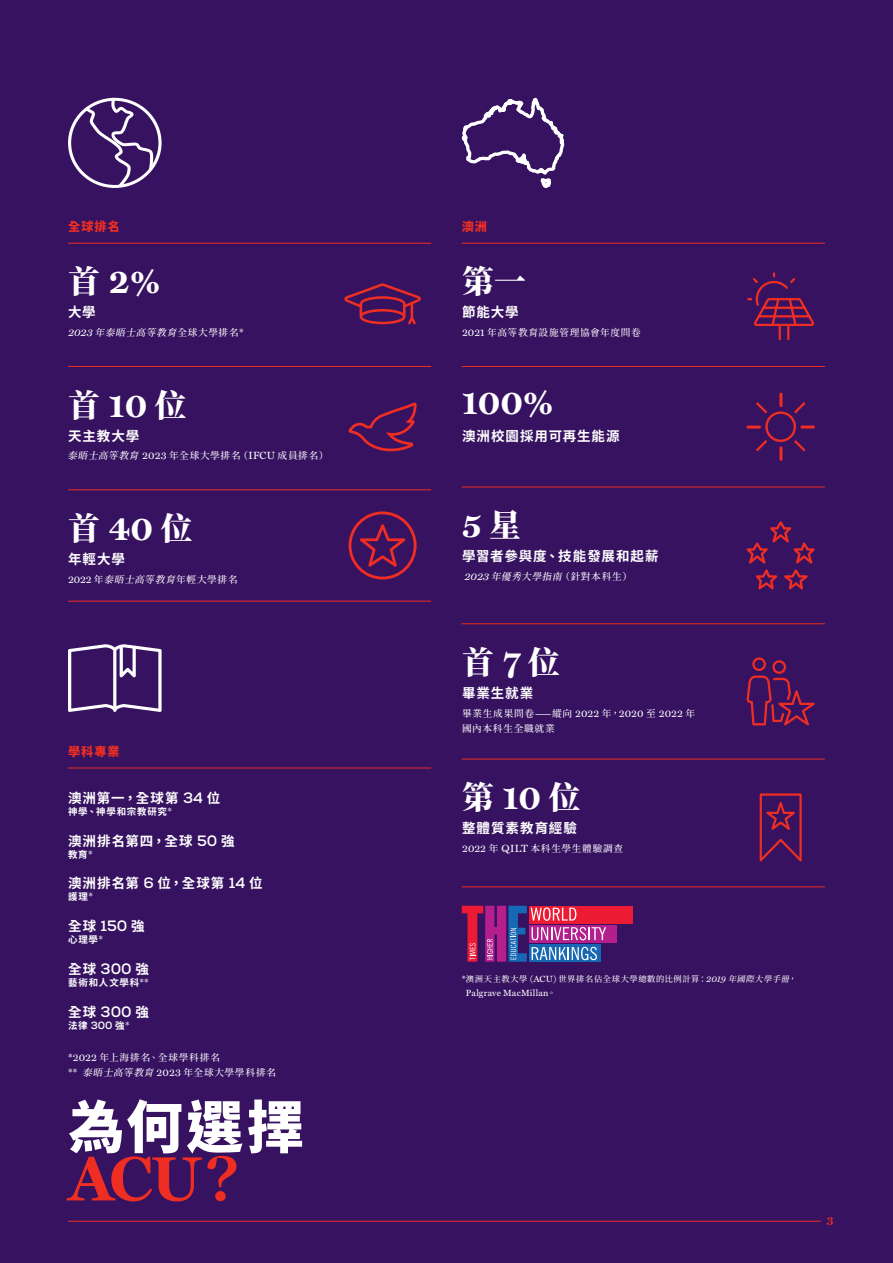
<style>
.page{position:relative;width:893px;height:1263px;background:#371260}
.page>*{position:absolute;margin:0;border:0;box-sizing:border-box;transform-origin:0 0}
._3_Major_heading_-_1{font:700 63px "Miller Text";color:#ee2e22}
._3_Major_heading_-_1-2{font:900 56.7px "Noto Sans CJ Ktc";color:#fff}
._7_Body_bold{font:700 34.5px "Miller Text";color:#fff}
._7_Body_bold-2{font:900 31.8px "Noto Serif CJ Ktc";color:#fff}
._7_Body_bold-3{font:700 13.5px "Noto Sans CJ Ktc";letter-spacing:.075em;color:#fff}
.Subheading_-_Red__Ne{font:900 12.15px "Noto Sans CJ Ktc";letter-spacing:.09em;color:#ee2e22}
._1_Header{font:700 11.25px "Miller Text";color:#ee2e22}
._11_Pull_out_-_Level{font:500 9.6px/15px "Noto Serif CJ Ktc";letter-spacing:.08em;color:#fff}
._7_Body_bold-4{font:500 9.6px/15px "Noto Serif CJ Ktc";letter-spacing:.07em;color:#fff}
._11_Pull_out_-_Level-2{font:italic 500 9.6px "Noto Serif CJ Ktc";color:#fff}
._7_Body_bold-5{font:700 9.45px "Noto Sans CJ Ktc";letter-spacing:.09em;color:#fff}
._11_Pull_out_-_Level-3{font:9px "Miller Text";letter-spacing:.025em;color:#fff}
._11_Pull_out_-_Level-4{font:500 8.25px "Noto Serif CJ Ktc";letter-spacing:.07em;color:#fff}
.s1{font-family:"Noto Serif CJ Ktc";font-weight:900;font-size:31.8px}
.s2{font-family:"Miller Text";font-weight:400;font-size:10.5px}
.s3{font-style:normal}
.s4{font-family:"Miller Text";font-weight:400;font-style:normal;font-size:10.5px}
.s5{font-family:"Miller Text";font-weight:700;font-size:34.5px}
.s6{font-style:italic}
.s7{font-family:"Nexa";font-size:15px}
.s8{font-family:"Nexa";font-size:10.5px}
.s9{font-family:"Noto Serif CJ Ktc";font-weight:900;font-size:57.9px}
.s10{font-family:"Miller Text";font-weight:400;font-size:9px}
.s11{font-family:"Miller Text";font-weight:400;font-style:italic;font-size:9px}
.s12{font-family:"Noto Serif CJ Ktc";font-weight:500;font-size:8.25px}
</style>
<div class="page">
<hr style="left:68px;top:1221px;width:753px;height:1px;background:#ee2e22">
<svg style="left:461px;top:97px;width:104px;height:91px"></svg>
<hr style="left:68px;top:768px;width:363px;height:1px;background:#ee2e22">
<svg style="left:68px;top:98px;width:94px;height:90px"></svg>
<hr style="left:462px;top:243px;width:363px;height:1px;background:#ee2e22">
<hr style="left:462px;top:366px;width:363px;height:1px;background:#ee2e22">
<hr style="left:462px;top:487px;width:363px;height:1px;background:#ee2e22">
<hr style="left:462px;top:623px;width:363px;height:1px;background:#ee2e22">
<hr style="left:462px;top:759px;width:363px;height:1px;background:#ee2e22">
<hr style="left:462px;top:886px;width:363px;height:1px;background:#ee2e22">
<svg style="left:746px;top:521px;width:69px;height:68px"></svg>
<svg style="left:760px;top:793px;width:42px;height:68px"></svg>
<svg style="left:746px;top:657px;width:69px;height:68px"></svg>
<hr style="left:779px;top:393px;width:3px;height:14px;background:#ee2e22">
<hr style="left:779px;top:446px;width:3px;height:15px;background:#ee2e22">
<hr style="left:800px;top:426px;width:15px;height:3px;background:#ee2e22">
<hr style="left:746px;top:426px;width:15px;height:3px;background:#ee2e22">
<svg style="left:756px;top:402px;width:49px;height:49px"></svg>
<svg style="left:747px;top:272px;width:68px;height:69px"></svg>
<div style="left:529px;top:906px;width:104px;height:17px;background:#ed1a33"></div>
<div style="left:529px;top:925px;width:88px;height:17px;background:#b41e8d"></div>
<svg style="left:462px;top:906px;width:144px;height:56px"></svg>
<hr style="left:68px;top:243px;width:363px;height:1px;background:#ee2e22">
<hr style="left:68px;top:366px;width:363px;height:1px;background:#ee2e22">
<hr style="left:68px;top:489px;width:363px;height:1px;background:#ee2e22">
<hr style="left:68px;top:601px;width:363px;height:1px;background:#ee2e22">
<svg style="left:344px;top:283px;width:77px;height:41px"></svg>
<svg style="left:349px;top:511px;width:68px;height:68px"></svg>
<svg style="left:348px;top:402px;width:69px;height:50px"></svg>
<svg style="left:68px;top:644px;width:94px;height:68px"></svg>
<p class="Subheading_-_Red__Ne" style="left:68px;top:220px;width:53px">全球排名</p>
<p class="Subheading_-_Red__Ne" style="left:462px;top:220px;width:27px">澳洲</p>
<p class="_7_Body_bold" style="left:68px;top:254px;width:94px"><span class="s1">首</span> 2%</p>
<p class="_7_Body_bold-3" style="left:68px;top:305px;width:29px">大學</p>
<p class="_11_Pull_out_-_Level-2" style="left:68px;top:327px;width:177px"><span class="s2">2023</span> 年泰晤士高等教育<span class="s3">全球大學排名</span><span class="s4">*</span></p>
<p class="_7_Body_bold-2" style="left:68px;top:387px;width:120px">首 <span class="s5">10</span> 位</p>
<p class="_7_Body_bold-3" style="left:68px;top:428px;width:73px">天主教大學</p>
<p class="_11_Pull_out_-_Level" style="left:67px;top:449px;width:263px"><span class="s6">泰晤士高等教育</span><span class="s2">2023</span> 年全球大學排名（<span class="s2">IFCU</span> 成員排名）</p>
<p class="_7_Body_bold-2" style="left:68px;top:510px;width:126px">首 <span class="s5">40</span> 位</p>
<p class="_7_Body_bold-3" style="left:68px;top:552px;width:58px">年輕大學</p>
<p class="_11_Pull_out_-_Level" style="left:68px;top:572px;width:171px"><span class="s2">2022</span> 年<span class="s6">泰晤士高等教育</span>年輕大學排名</p>
<p class="Subheading_-_Red__Ne" style="left:68px;top:745px;width:53px">學科專業</p>
<p class="_7_Body_bold-3" style="left:68px;top:790px;width:154px">澳洲第一，全球第 <span class="s7">34</span> 位</p>
<p class="_7_Body_bold-5" style="left:68px;top:806px;width:106px">神學、神學和宗教研究<span class="s2">*</span></p>
<p class="_7_Body_bold-3" style="left:68px;top:833px;width:168px">澳洲排名第四，全球 <span class="s7">50</span> 強</p>
<p class="_7_Body_bold-5" style="left:68px;top:849px;width:26px">教育<span class="s2">*</span></p>
<p class="_7_Body_bold-3" style="left:68px;top:876px;width:196px">澳洲排名第 <span class="s7">6</span> 位，全球第 <span class="s7">14</span> 位</p>
<p class="_7_Body_bold-5" style="left:68px;top:891px;width:27px">護理<span class="s2">*</span></p>
<p class="_7_Body_bold-3" style="left:68px;top:918px;width:78px">全球 <span class="s7">150</span> 強</p>
<p class="_7_Body_bold-5" style="left:68px;top:934px;width:37px">心理學<span class="s2">*</span></p>
<p class="_7_Body_bold-3" style="left:68px;top:961px;width:82px">全球 <span class="s7">300</span> 強</p>
<p class="_7_Body_bold-5" style="left:68px;top:977px;width:82px">藝術和人文學科<span class="s2">**</span></p>
<p class="_7_Body_bold-3" style="left:68px;top:1004px;width:82px">全球 <span class="s7">300</span> 強</p>
<p class="_7_Body_bold-5" style="left:68px;top:1020px;width:63px">法律 <span class="s8">300</span> 強<span class="s2">*</span></p>
<p class="_11_Pull_out_-_Level" style="left:68px;top:1050px;width:210px"><span class="s2">*2022</span> 年上海排名、全球學科排名<br><span class="s2">**</span> <span class="s6">泰晤士高等教育</span><span class="s2">2023</span> 年全球大學學科排名</p>
<p class="_3_Major_heading_-_1-2" style="left:68px;top:1095px;width:237px">為何選擇</p>
<p class="_3_Major_heading_-_1" style="left:68px;top:1129px;width:185px">ACU<span class="s9">？</span></p>
<p class="_7_Body_bold-2" style="left:462px;top:264px;width:65px">第一</p>
<p class="_7_Body_bold-3" style="left:462px;top:305px;width:58px">節能大學</p>
<p class="_7_Body_bold-4" style="left:462px;top:325px;width:180px"><span class="s2">2021</span> 年高等教育設施管理協會年度問卷</p>
<p class="_7_Body_bold" style="left:462px;top:375px;width:93px">100%</p>
<p class="_7_Body_bold-3" style="left:462px;top:429px;width:159px">澳洲校園採用可再生能源</p>
<p class="_7_Body_bold" style="left:462px;top:498px;width:60px">5 <span class="s1">星</span></p>
<p class="_7_Body_bold-3" style="left:462px;top:549px;width:198px">學習者參與度、技能發展和起薪</p>
<p class="_11_Pull_out_-_Level-2" style="left:464px;top:571px;width:169px"><span class="s2">2023</span> 年優秀大學指南<span class="s3">（針對本科生）</span></p>
<p class="_7_Body_bold-2" style="left:462px;top:644px;width:100px">首 <span class="s5">7</span> 位</p>
<p class="_7_Body_bold-3" style="left:462px;top:685px;width:73px">畢業生就業</p>
<p class="_7_Body_bold-4" style="left:462px;top:706px;width:235px">畢業生成果問卷——縱向 <span class="s2">2022</span> 年，<span class="s2">2020</span> 至 <span class="s2">2022</span> 年國內本科生全職就業</p>
<p class="_7_Body_bold-2" style="left:462px;top:780px;width:120px">第 <span class="s5">10</span> 位</p>
<p class="_7_Body_bold-3" style="left:462px;top:821px;width:117px">整體質素教育經驗</p>
<p class="_11_Pull_out_-_Level" style="left:462px;top:841px;width:163px"><span class="s2">2022</span> 年 <span class="s2">QILT</span> 本科生學生體驗調查</p>
<p class="_11_Pull_out_-_Level-4" style="left:462px;top:974px;width:336px"><span class="s10">*</span>澳洲天主教大學 <span class="s10">(ACU)</span> 世界排名佔全球大學總數的比例計算：<span class="s11">2019</span> <span class="s6">年國際大學手冊</span>，</p>
<p class="_11_Pull_out_-_Level-3" style="left:466px;top:985px;width:91px">Palgrave MacMillan<span class="s12">。</span></p>
<p class="_1_Header" style="left:827px;top:1212px;width:8px">3</p>
</div>
